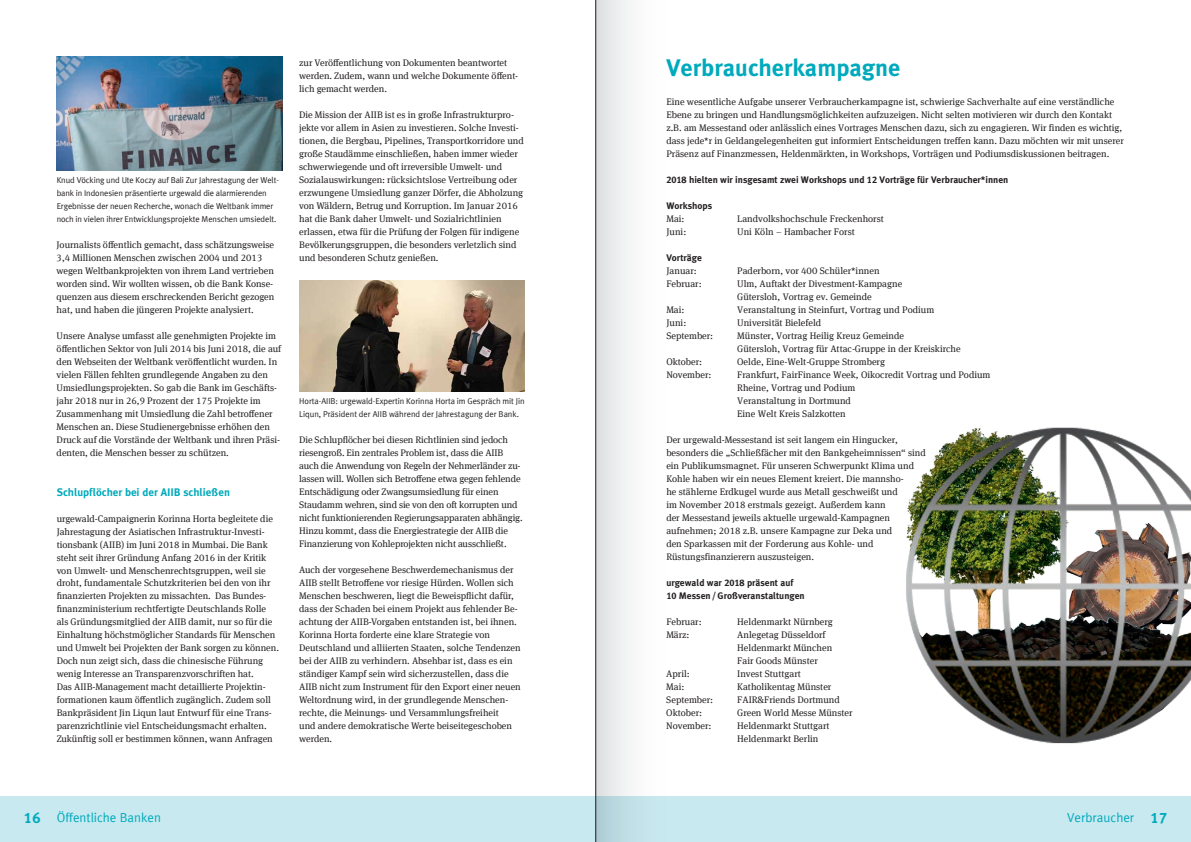
<style>
.page{position:relative;width:1191px;height:842px;background:#fff}
.page>*{position:absolute;margin:0;border:0;box-sizing:border-box;transform-origin:0 0}
.t1{font:700 24px "Meta Plus";color:#00aabc}
.t2{font:13px "Meta Plus Normal";color:#00aabc}
.t3{font:700 11px "Meta Plus";color:#00aabc}
.t4{font:9.5px/13px "Meta Serif Offc";color:#231f20}
.t5{font:700 9.5px/13px "Meta Plus";color:#231f20}
.t6{font:8.5px/13px "Meta Plus Normal";letter-spacing:-.01em;color:#231f20}
.s1{font-family:"Meta Plus Bold Caps";font-weight:400}
.s2{font-family:"Meta Plus Bold Caps";font-size:15px}
</style>
<div class="page">
<div style="left:0;top:796px;width:1191px;height:46px;background:#c8e9ef"></div>
<img style="left:57px;top:57px;width:225px;height:113px">
<img style="left:299px;top:281px;width:225px;height:110px">
<img style="left:906px;top:427px;width:285px;height:317px">
<svg style="left:596px;top:0;width:33px;height:842px"></svg>
<hr style="left:595px;top:0;width:1px;height:842px;background:#231f20">
<p class="t6" style="left:57px;top:174px;width:224px">Knud Vöcking und Ute Koczy auf Bali Zur Jahrestagung der Welt&shy;bank in Indonesien präsentierte urgewald die alarmierenden Ergebnisse der neuen Recherche, wonach die Weltbank immer noch in vielen ihrer Entwicklungsprojekte Menschen umsiedelt.</p>
<p class="t4" style="left:57px;top:239px;width:219px">Journalists öffentlich gemacht, dass schätzungsweise 3,4 Millionen Menschen zwischen 2004 und 2013 wegen Weltbankprojekten von ihrem Land vertrieben worden sind. Wir wollten wissen, ob die Bank Konse&shy;quenzen aus diesem erschreckenden Bericht gezogen hat, und haben die jüngeren Projekte analysiert.</p>
<p class="t4" style="left:57px;top:330px;width:226px">Unsere Analyse umfasst alle genehmigten Projekte im öffentlichen Sektor von Juli 2014 bis Juni 2018, die auf den Webseiten der Weltbank veröffentlicht wurden. In vielen Fällen fehlten grundlegende Angaben zu den Umsiedlungsprojekten. So gab die Bank im Geschäfts&shy;jahr 2018 nur in 26,9 Prozent der 175 Projekte im Zusammenhang mit Umsiedlung die Zahl betroffener Menschen an. Diese Studienergebnisse erhöhen den Druck auf die Vorstände der Weltbank und ihren Präsi&shy;denten, die Menschen besser zu schützen.</p>
<p class="t3" style="left:57px;top:485px;width:175px">Schlupflöcher bei der AIIB schließen</p>
<p class="t4" style="left:57px;top:512px;width:222px">urgewald-Campaignerin Korinna Horta begleitete die Jahrestagung der Asiatischen Infrastruktur-Investi&shy;tionsbank (AIIB) im Juni 2018 in Mumbai. Die Bank steht seit ihrer Gründung Anfang 2016 in der Kritik von Umwelt- und Menschenrechtsgruppen, weil sie droht, fundamentale Schutzkriterien bei den von ihr finanzierten Projekten zu missachten. Das Bundes&shy;finanzministerium rechtfertigte Deutschlands Rolle als Gründungsmitglied der AIIB damit, nur so für die Einhaltung höchstmöglicher Standards für Menschen und Umwelt bei Projekten der Bank sorgen zu können.<br>Doch nun zeigt sich, dass die chinesische Führung wenig Interesse an Transparenzvorschriften hat.<br>Das AIIB-Management macht detaillierte Projektin&shy;formationen kaum öffentlich zugänglich. Zudem soll Bankpräsident Jin Liqun laut Entwurf für eine Trans&shy;parenzrichtlinie viel Entscheidungsmacht erhalten.<br>Zukünftig soll er bestimmen können, wann Anfragen</p>
<p class="t4" style="left:299px;top:57px;width:220px">zur Veröffentlichung von Dokumenten beantwortet werden. Zudem, wann und welche Dokumente öffent&shy;lich gemacht werden.</p>
<p class="t4" style="left:299px;top:109px;width:226px">Die Mission der AIIB ist es in große Infrastrukturpro&shy;jekte vor allem in Asien zu investieren. Solche Investi&shy;tionen, die Bergbau, Pipelines, Transportkorridore und große Staudämme einschließen, haben immer wieder schwerwiegende und oft irreversible Umwelt- und Sozialauswirkungen: rücksichtslose Vertreibung oder erzwungene Umsiedlung ganzer Dörfer, die Abholzung von Wäldern, Betrug und Korruption. Im Januar 2016 hat die Bank daher Umwelt- und Sozialrichtlinien erlassen, etwa für die Prüfung der Folgen für indigene Bevölkerungsgruppen, die besonders verletzlich sind und besonderen Schutz genießen.</p>
<p class="t6" style="left:299px;top:395px;width:227px">Horta-AIIB: urgewald-Expertin Korinna Horta im Gespräch mit Jin<br>Liqun, Präsident der AIIB während der Jahrestagung der Bank.</p>
<p class="t4" style="left:299px;top:434px;width:224px">Die Schlupflöcher bei diesen Richtlinien sind jedoch riesengroß. Ein zentrales Problem ist, dass die AIIB auch die Anwendung von Regeln der Nehmerländer zu&shy;lassen will. Wollen sich Betroffene etwa gegen fehlende Entschädigung oder Zwangsumsiedlung für einen Staudamm wehren, sind sie von den oft korrupten und nicht funktionierenden Regierungsapparaten abhängig.<br>Hinzu kommt, dass die Energiestrategie der AIIB die Finanzierung von Kohleprojekten nicht ausschließt.</p>
<p class="t4" style="left:299px;top:564px;width:223px">Auch der vorgesehene Beschwerdemechanismus der AIIB stellt Betroffene vor riesige Hürden. Wollen sich Menschen beschweren, liegt die Beweispflicht dafür, dass der Schaden bei einem Projekt aus fehlender Be&shy;achtung der AIIB-Vorgaben entstanden ist, bei ihnen.<br>Korinna Horta forderte eine klare Strategie von Deutschland und alliierten Staaten, solche Tendenzen bei der AIIB zu verhindern. Absehbar ist, dass es ein ständiger Kampf sein wird sicherzustellen, dass die AIIB nicht zum Instrument für den Export einer neuen Weltordnung wird, in der grundlegende Menschen&shy;rechte, die Meinungs- und Versammlungsfreiheit<br>und andere demokratische Werte beiseitegeschoben werden.</p>
<h1 class="t1" style="left:666px;top:54px;width:235px">Verbraucherkampagne</h1>
<p class="t4" style="left:666px;top:96px;width:459px">Eine wesentliche Aufgabe unserer Verbraucherkampagne ist, schwierige Sachverhalte auf eine verständliche Ebene zu bringen und Handlungsmöglichkeiten aufzuzeigen. Nicht selten motivieren wir durch den Kontakt z.B. am Messestand oder anlässlich eines Vortrages Menschen dazu, sich zu engagieren. Wir finden es wichtig, dass jede*r in Geldangelegenheiten gut informiert Entscheidungen treffen kann. Dazu möchten wir mit unserer Präsenz auf Finanzmessen, Heldenmärkten, in Workshops, Vorträgen und Podiumsdiskussionen beitragen.</p>
<p class="t5" style="left:666px;top:174px;width:343px"><span class="s1">2018</span> hielten wir insgesamt zwei Workshops und <span class="s1">12</span> Vorträge für Verbraucher*innen</p>
<p class="t5" style="left:666px;top:200px;width:47px">Workshops</p>
<p class="t4" style="left:666px;top:213px;width:20px">Mai:</p>
<p class="t4" style="left:737px;top:213px;width:148px">Landvolkshochschule Freckenhorst</p>
<p class="t4" style="left:666px;top:226px;width:21px">Juni:</p>
<p class="t4" style="left:737px;top:226px;width:119px">Uni Köln – Hambacher Forst</p>
<p class="t5" style="left:666px;top:252px;width:37px">Vorträge</p>
<p class="t4" style="left:666px;top:265px;width:32px">Januar:</p>
<p class="t4" style="left:737px;top:265px;width:144px">Paderborn, vor 400 Schüler*innen</p>
<p class="t4" style="left:666px;top:278px;width:37px">Februar:</p>
<p class="t4" style="left:737px;top:278px;width:166px">Ulm, Auftakt der Divestment-Kampagne<br>Gütersloh, Vortrag ev. Gemeinde</p>
<p class="t4" style="left:666px;top:304px;width:20px">Mai:</p>
<p class="t4" style="left:737px;top:304px;width:198px">Veranstaltung in Steinfurt, Vortrag und Podium</p>
<p class="t4" style="left:666px;top:317px;width:21px">Juni:</p>
<p class="t4" style="left:737px;top:317px;width:85px">Universität Bielefeld</p>
<p class="t4" style="left:666px;top:330px;width:48px">September:</p>
<p class="t4" style="left:737px;top:330px;width:225px">Münster, Vortrag Heilig Kreuz Gemeinde<br>Gütersloh, Vortrag für Attac-Gruppe in der Kreiskirche</p>
<p class="t4" style="left:666px;top:356px;width:37px">Oktober:</p>
<p class="t4" style="left:737px;top:356px;width:149px">Oelde, Eine-Welt-Gruppe Stromberg</p>
<p class="t4" style="left:666px;top:369px;width:47px">November:</p>
<p class="t4" style="left:737px;top:369px;width:255px">Frankfurt, FairFinance Week, Oikocredit Vortrag und Podium Rheine, Vortrag und Podium<br>Veranstaltung in Dortmund<br>Eine Welt Kreis Salzkotten</p>
<p class="t4" style="left:666px;top:434px;width:261px">Der urgewald-Messestand ist seit langem ein Hingucker, besonders die „Schließfächer mit den Bankgeheimnissen“ sind ein Publikumsmagnet. Für unseren Schwerpunkt Klima und Kohle haben wir ein neues Element kreiert. Die mannsho-<br>he stählerne Erdkugel wurde aus Metall geschweißt und<br>im November 2018 erstmals gezeigt. Außerdem kann<br>der Messestand jeweils aktuelle urgewald-Kampagnen aufnehmen; 2018 z.B. unsere Kampagne zur Deka und<br>den Sparkassen mit der Forderung aus Kohle- und Rüstungsfinanzierern auszusteigen.</p>
<p class="t5" style="left:666px;top:577px;width:140px">urgewald war <span class="s1">2018</span> präsent auf<br><span class="s1">10</span> Messen/Großveranstaltungen</p>
<p class="t4" style="left:666px;top:616px;width:37px">Februar:</p>
<p class="t4" style="left:737px;top:616px;width:97px">Heldenmarkt Nürnberg</p>
<p class="t4" style="left:666px;top:629px;width:25px">März:</p>
<p class="t4" style="left:737px;top:629px;width:97px">Anlegetag Düsseldorf<br>Heldenmarkt München<br>Fair Goods Münster</p>
<p class="t4" style="left:666px;top:668px;width:25px">April:</p>
<p class="t4" style="left:737px;top:668px;width:65px">Invest Stuttgart</p>
<p class="t4" style="left:666px;top:681px;width:20px">Mai:</p>
<p class="t4" style="left:737px;top:681px;width:96px">Katholikentag Münster</p>
<p class="t4" style="left:666px;top:694px;width:48px">September:</p>
<p class="t4" style="left:737px;top:694px;width:104px">FAIR&amp;Friends Dortmund</p>
<p class="t4" style="left:666px;top:707px;width:37px">Oktober:</p>
<p class="t4" style="left:737px;top:707px;width:117px">Green World Messe Münster</p>
<p class="t4" style="left:666px;top:720px;width:47px">November:</p>
<p class="t4" style="left:737px;top:720px;width:94px">Heldenmarkt Stuttgart<br>Heldenmarkt Berlin</p>
<h2 class="t2" style="left:24px;top:812px;width:139px"><span class="s2">16</span> Öffentliche Banken</h2>
<h2 class="t2" style="left:1067px;top:812px;width:101px">Verbraucher <span class="s2">17</span></h2>
</div>
